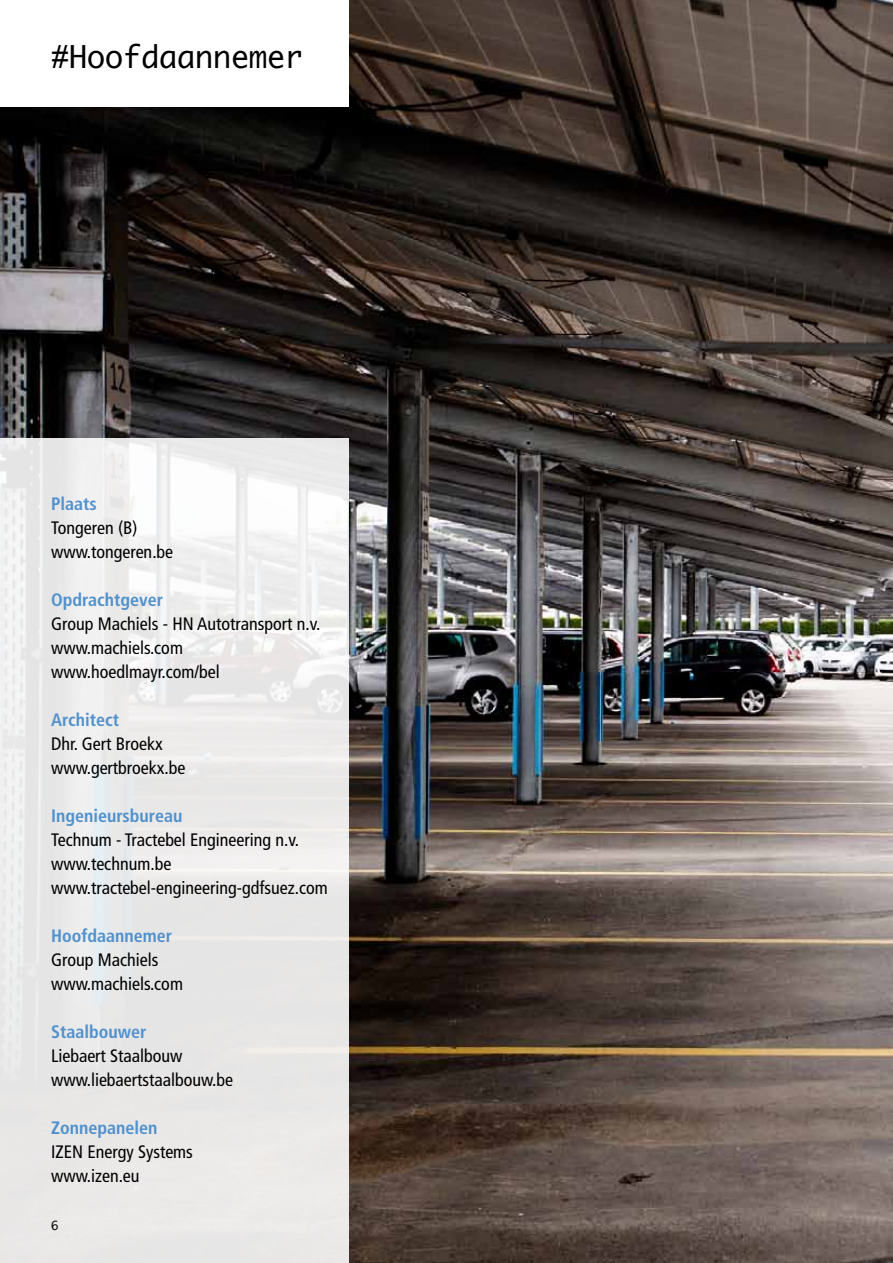
<style>
.page{position:relative;width:893px;height:1263px;background:#fff}
.page>*{position:absolute;margin:0;border:0;box-sizing:border-box;transform-origin:0 0}
.t1{font:30px "Monaco";color:#000}
.t2{font:condensed 18px/24px "Frutiger LT Std";color:#000}
.t3{font:700 condensed 18px "Frutiger LT Std";color:#5091cd}
.t4{font:12px "Monaco";color:#000}
</style>
<div class="page">
<img style="left:0;top:0;width:893px;height:1263px">
<div style="left:0;top:0;width:349px;height:106px;background:#fff"></div>
<svg style="left:0;top:438px;width:349px;height:825px;fill:#eae9e9"></svg>
<h1 class="t1" style="left:51px;top:31px;width:253px">#Hoofdaannemer</h1>
<p class="t3" style="left:51px;top:493px;width:47px">Plaats</p>
<p class="t2" style="left:51px;top:516px;width:124px">Tongeren (B) www.tongeren.be</p>
<p class="t3" style="left:51px;top:589px;width:114px">Opdrachtgever</p>
<p class="t2" style="left:51px;top:612px;width:271px">Group Machiels - HN Autotransport n.v. www.machiels.com www.hoedlmayr.com/bel</p>
<p class="t3" style="left:51px;top:709px;width:70px">Architect</p>
<p class="t2" style="left:51px;top:732px;width:136px">Dhr. Gert Broekx www.gertbroekx.be</p>
<p class="t3" style="left:51px;top:805px;width:133px">Ingenieursbureau</p>
<p class="t2" style="left:51px;top:828px;width:278px">Technum - Tractebel Engineering n.v. www.technum.be www.tractebel-engineering-gdfsuez.com</p>
<p class="t3" style="left:51px;top:925px;width:123px">Hoofdaannemer</p>
<p class="t2" style="left:51px;top:948px;width:133px">Group Machiels www.machiels.com</p>
<p class="t3" style="left:51px;top:1021px;width:97px">Staalbouwer</p>
<p class="t2" style="left:51px;top:1044px;width:184px">Liebaert Staalbouw www.liebaertstaalbouw.be</p>
<p class="t3" style="left:51px;top:1117px;width:108px">Zonnepanelen</p>
<p class="t2" style="left:51px;top:1140px;width:143px">IZEN Energy Systems www.izen.eu</p>
<p class="t4" style="left:51px;top:1215px;width:9px">6</p>
</div>
